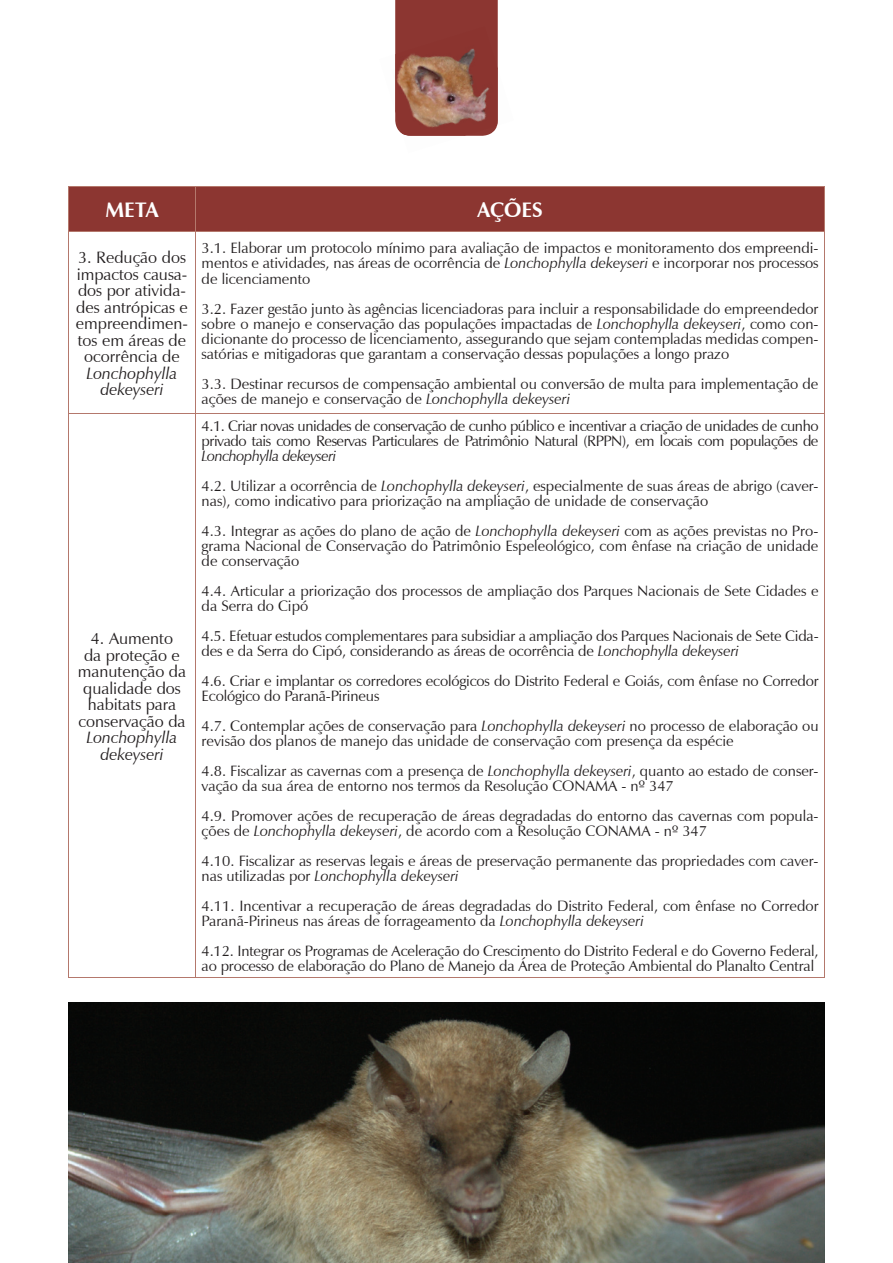
<style>
.page{position:relative;width:893px;height:1263px;background:#fff}
.page>*{position:absolute;margin:0;border:0;box-sizing:border-box;transform-origin:0 0}
.t1{font:700 21px "Zapf Humanist 601 BT";color:#fff}
.t2{font:16.5px/16.5px "Zapf Humanist 601 BT";color:#231f20;text-align:center}
.t3{font:italic 16.5px/16.5px "Zapf Humanist 601 BT";color:#231f20;text-align:center}
.t4{font:15px/15px "Zapf Humanist 601 BT";color:#231f20}
.t5{font:15px/15px "Zapf Humanist 601 BT";letter-spacing:-.03em;color:#231f20}
.s1{font-style:italic}
</style>
<div class="page">
<div style="left:69px;top:187px;width:755px;height:44px;background:#8c3631"></div>
<hr style="left:68px;top:186px;width:128px;height:1px;background:#b4786c">
<hr style="left:68px;top:187px;width:1px;height:44px;background:#b4786c">
<hr style="left:196px;top:186px;width:629px;height:1px;background:#b4786c">
<hr style="left:195px;top:187px;width:1px;height:44px;background:#b4786c">
<hr style="left:824px;top:187px;width:1px;height:44px;background:#b4786c">
<hr style="left:68px;top:231px;width:128px;height:1px;background:#b4786c">
<hr style="left:68px;top:232px;width:1px;height:181px;background:#b4786c">
<hr style="left:196px;top:231px;width:629px;height:1px;background:#b4786c">
<hr style="left:195px;top:232px;width:1px;height:181px;background:#b4786c">
<hr style="left:824px;top:232px;width:1px;height:181px;background:#b4786c">
<hr style="left:68px;top:413px;width:128px;height:1px;background:#b4786c">
<hr style="left:68px;top:414px;width:1px;height:563px;background:#b4786c">
<hr style="left:196px;top:413px;width:629px;height:1px;background:#b4786c">
<hr style="left:195px;top:414px;width:1px;height:563px;background:#b4786c">
<hr style="left:824px;top:414px;width:1px;height:563px;background:#b4786c">
<hr style="left:68px;top:977px;width:128px;height:1px;background:#b4786c">
<hr style="left:196px;top:977px;width:629px;height:1px;background:#b4786c">
<div style="left:395px;top:0;width:103px;height:54px;background:#8c3631"></div>
<img style="left:68px;top:1002px;width:757px;height:261px">
<div style="left:397px;top:26px;width:99px;height:28px;background:#8b3631"></div>
<img style="left:395px;top:54px;width:103px;height:82px">
<h1 class="t1" style="left:105px;top:197px;width:55px">META</h1>
<h1 class="t1" style="left:477px;top:197px;width:67px">AÇÕES</h1>
<p class="t2" style="left:76px;top:249px;width:114px">3. Redução dos impactos causa&shy;dos por ativida&shy;des antrópicas e empreendimen&shy;tos em áreas de ocorrência de</p>
<p class="t3" style="left:87px;top:365px;width:92px">Lonchophylla dekeyseri</p>
<p class="t4" style="left:202px;top:241px;width:618px;text-align:justify">3.1. Elaborar um protocolo mínimo para avaliação de impactos e monitoramento dos empreendi&shy;mentos e atividades, nas áreas de ocorrência de <span class="s1">Lonchophylla dekeyseri</span> e incorporar nos processos de licenciamento</p>
<p class="t4" style="left:202px;top:301px;width:618px;text-align:justify">3.2. Fazer gestão junto às agências licenciadoras para incluir a responsabilidade do empreendedor sobre o manejo e conservação das populações impactadas de <span class="s1">Lonchophylla dekeyseri</span>, como con&shy;dicionante do processo de licenciamento, assegurando que sejam contempladas medidas compen&shy;satórias e mitigadoras que garantam a conservação dessas populações a longo prazo</p>
<p class="t4" style="left:202px;top:376px;width:618px">3.3. Destinar recursos de compensação ambiental ou conversão de multa para implementação de ações de manejo e conservação de <span class="s1">Lonchophylla dekeyseri</span></p>
<p class="t2" style="left:78px;top:630px;width:110px">4. Aumento<br>da proteção e manutenção da qualidade dos habitats para conservação da</p>
<p class="t3" style="left:87px;top:729px;width:92px">Lonchophylla dekeyseri</p>
<p class="t5" style="left:202px;top:418px;width:618px">4.1. Criar novas unidades de conservação de cunho público e incentivar a criação de unidades de cunho privado tais como Reservas Particulares de Patrimônio Natural (RPPN), em locais com populações de</p>
<p class="t4" style="left:202px;top:441px;width:618px;line-height:30px"><span class="s1">Lonchophylla dekeyseri<br></span>4.2. Utilizar a ocorrência de <span class="s1">Lonchophylla dekeyseri</span>, especialmente de suas áreas de abrigo (caver-</p>
<p class="t4" style="left:202px;top:486px;width:618px;line-height:30px">nas), como indicativo para priorização na ampliação de unidade de conservação<br>4.3. Integrar as ações do plano de ação de <span class="s1">Lonchophylla dekeyseri</span> com as ações previstas no Pro-</p>
<p class="t4" style="left:202px;top:538px;width:618px">grama Nacional de Conservação do Patrimônio Espeleológico, com ênfase na criação de unidade de conservação</p>
<p class="t4" style="left:202px;top:583px;width:618px">4.4. Articular a priorização dos processos de ampliação dos Parques Nacionais de Sete Cidades e da Serra do Cipó</p>
<p class="t4" style="left:202px;top:628px;width:619px">4.5. Efetuar estudos complementares para subsidiar a ampliação dos Parques Nacionais de Sete Cida&shy;des e da Serra do Cipó, considerando as áreas de ocorrência de <span class="s1">Lonchophylla dekeyseri</span></p>
<p class="t4" style="left:202px;top:673px;width:618px">4.6. Criar e implantar os corredores ecológicos do Distrito Federal e Goiás, com ênfase no Corredor<br>Ecológico do Paranã-Pirineus</p>
<p class="t4" style="left:202px;top:718px;width:618px">4.7. Contemplar ações de conservação para <span class="s1">Lonchophylla dekeyseri</span> no processo de elaboração ou revisão dos planos de manejo das unidade de conservação com presença da espécie</p>
<p class="t4" style="left:202px;top:763px;width:618px">4.8. Fiscalizar as cavernas com a presença de <span class="s1">Lonchophylla dekeyseri</span>, quanto ao estado de conser&shy;vação da sua área de entorno nos termos da Resolução CONAMA - nº 347</p>
<p class="t4" style="left:202px;top:808px;width:618px">4.9. Promover ações de recuperação de áreas degradadas do entorno das cavernas com popula&shy;ções de <span class="s1">Lonchophylla dekeyseri</span>, de acordo com a Resolução CONAMA - nº 347</p>
<p class="t4" style="left:202px;top:853px;width:618px">4.10. Fiscalizar as reservas legais e áreas de preservação permanente das propriedades com caver&shy;nas utilizadas por <span class="s1">Lonchophylla dekeyseri</span></p>
<p class="t4" style="left:202px;top:898px;width:618px">4.11. Incentivar a recuperação de áreas degradadas do Distrito Federal, com ênfase no Corredor<br>Paranã-Pirineus nas áreas de forrageamento da <span class="s1">Lonchophylla dekeyseri</span></p>
<p class="t4" style="left:202px;top:943px;width:618px">4.12. Integrar os Programas de Aceleração do Crescimento do Distrito Federal e do Governo Federal, ao processo de elaboração do Plano de Manejo da Área de Proteção Ambiental do Planalto Central</p>
</div>
